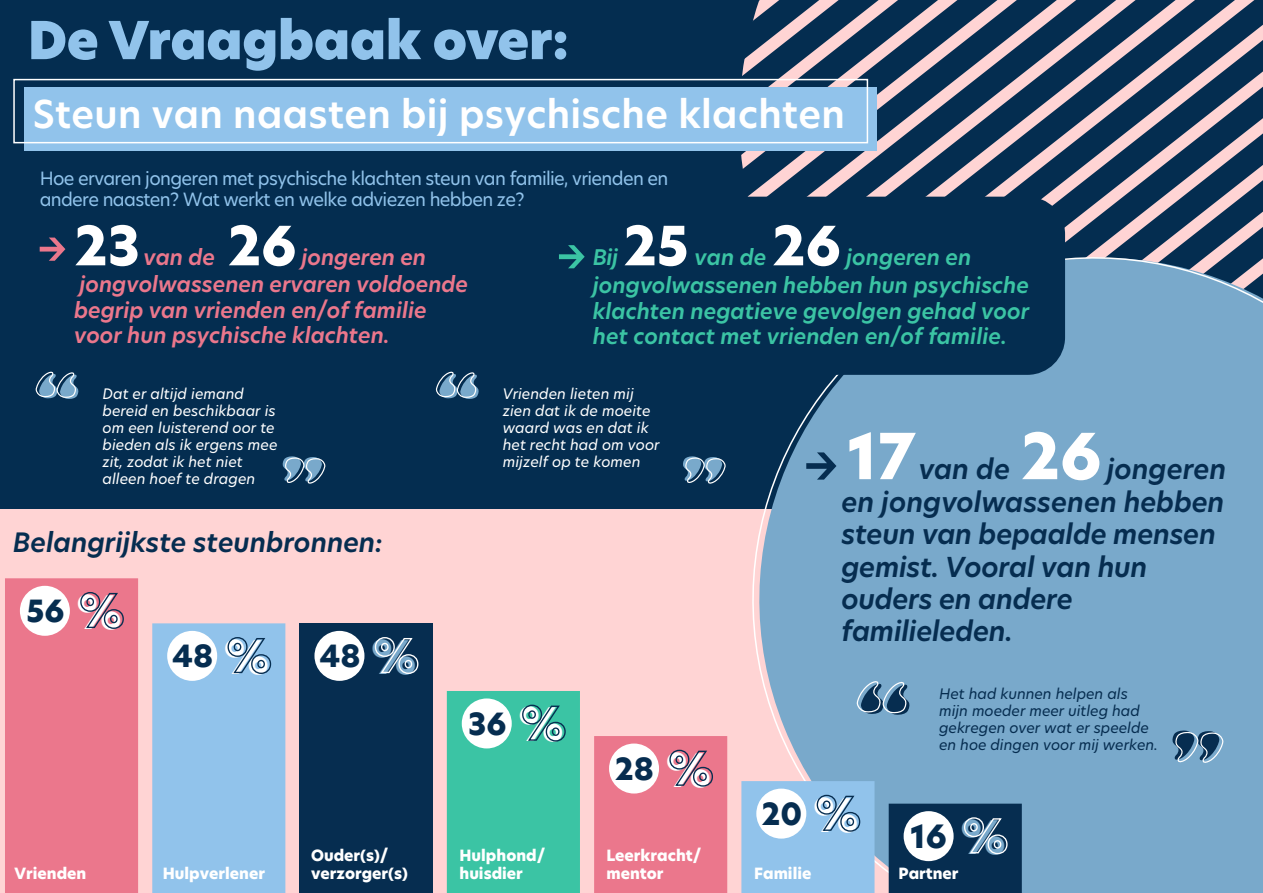
<style>
.page{position:relative;width:1263px;height:893px;background:#042d50}
.page>*{position:absolute;margin:0;border:0;box-sizing:border-box;transform-origin:0 0}
.t1{font:800 62.1px "Hero New";color:#fff}
.t2{font:800 52.95px "Hero New";color:#fff}
.t3{font:51.15px "New Hero Super";color:#91c3eb}
.t4{font:600 37.65px "Hero New";letter-spacing:.01em;color:#fff}
.t5{font:800 31.5px "Hero New";color:#062d50}
.t6{font:800 30px "Hero New";color:#062d50}
.t7{font:italic 600 27px/32.4px "New Hero";letter-spacing:-.01em;color:#062d50}
.t8{font:italic 600 26.25px "New Hero";color:#062d50}
.t9{font:italic 600 21.15px/27.8px "New Hero";color:#3bc4a4}
.t10{font:italic 600 21.15px/26px "New Hero";letter-spacing:-.005em;color:#eb778c}
.t11{font:18px/21.6px "Hero New";letter-spacing:-.035em;color:#91c3eb}
.t12{font:800 15.15px/18.3px "Hero New";color:#fff}
.t13{font:italic 14.25px/17.1px "Hero New";color:#fff}
.t14{font:italic 14.25px/17.1px "Hero New";letter-spacing:-.005em;color:#062d50}
.s1{font-size:45.3px;color:#fff}
.s2{font-size:45.3px;color:#79a9cb}
</style>
<div class="page">
<svg style="left:718px;top:0;width:545px;height:199px"></svg>
<div style="left:0;top:509px;width:1263px;height:384px;background:#ffd4d4"></div>
<svg style="left:727px;top:210px;width:536px;height:683px;background:#7aa4c3"></svg>
<svg style="left:806px;top:452px;width:30px;height:28px"></svg>
<svg style="left:857px;top:681px;width:53px;height:34px;background:#567c9b"></svg>
<svg style="left:568px;top:197px;width:497px;height:178px"></svg>
<svg style="left:1172px;top:730px;width:51px;height:33px;background:#567c9b"></svg>
<div style="left:24px;top:88px;width:853px;height:63px;background:#91c3eb"></div>
<div style="left:13px;top:79px;width:855px;height:64px;border:2px solid #fff"></div>
<svg style="left:436px;top:371px;width:43px;height:28px"></svg>
<svg style="left:683px;top:456px;width:43px;height:28px"></svg>
<svg style="left:35px;top:371px;width:44px;height:28px"></svg>
<svg style="left:282px;top:456px;width:44px;height:28px"></svg>
<svg style="left:559px;top:245px;width:26px;height:23px"></svg>
<div style="left:594px;top:736px;width:133px;height:157px;background:#eb778c"></div>
<div style="left:447px;top:691px;width:133px;height:202px;background:#3bc4a4"></div>
<div style="left:300px;top:623px;width:133px;height:270px;background:#062d50"></div>
<div style="left:152px;top:623px;width:133px;height:270px;background:#91c3eb"></div>
<div style="left:5px;top:578px;width:133px;height:315px;background:#eb778c"></div>
<div style="left:741px;top:781px;width:133px;height:112px;background:#91c3eb"></div>
<div style="left:889px;top:804px;width:133px;height:89px;background:#062d50"></div>
<div style="left:904px;top:811px;width:49px;height:50px;background:#fff;border-radius:50%"></div>
<svg style="left:964px;top:817px;width:44px;height:38px"></svg>
<div style="left:756px;top:789px;width:50px;height:50px;background:#fff;border-radius:50%"></div>
<svg style="left:816px;top:794px;width:45px;height:38px"></svg>
<div style="left:609px;top:743px;width:50px;height:50px;background:#fff;border-radius:50%"></div>
<svg style="left:669px;top:749px;width:44px;height:38px"></svg>
<div style="left:462px;top:698px;width:50px;height:50px;background:#fff;border-radius:50%"></div>
<svg style="left:522px;top:704px;width:44px;height:38px"></svg>
<div style="left:314px;top:631px;width:50px;height:50px;background:#fff;border-radius:50%"></div>
<svg style="left:374px;top:637px;width:45px;height:37px"></svg>
<div style="left:167px;top:631px;width:50px;height:50px;background:#fff;border-radius:50%"></div>
<svg style="left:227px;top:637px;width:45px;height:37px"></svg>
<div style="left:20px;top:586px;width:50px;height:50px;background:#fff;border-radius:50%"></div>
<svg style="left:80px;top:592px;width:44px;height:37px"></svg>
<svg style="left:40px;top:238px;width:25px;height:23px"></svg>
<h3 class="t3" style="left:28px;top:5px;width:542px">De Vraagbaak over:</h3>
<h3 class="t4" style="left:33px;top:88px;width:813px">Steun van naasten bij psychische klachten</h3>
<p class="t11" style="left:40px;top:167px;width:630px">Hoe ervaren jongeren met psychische klachten steun van familie, vrienden en andere naasten? Wat werkt en welke adviezen hebben ze?</p>
<h2 class="t2" style="left:74px;top:210px;width:67px">23</h2>
<h2 class="t2" style="left:228px;top:210px;width:70px">26</h2>
<h3 class="t10" style="left:144px;top:244px;width:73px">van de</h3>
<h3 class="t10" style="left:74px;top:244px;width:395px;text-indent:227px">jongeren en jongvolwassenen ervaren voldoende begrip van vrienden en/of familie voor hun psychische klachten.</h3>
<p class="t13" style="left:102px;top:385px;width:176px">Dat er altijd iemand bereid en beschikbaar is om een luisterend oor te bieden als ik ergens mee zit, zodat ik het niet alleen hoef te dragen</p>
<h3 class="t8" style="left:13px;top:525px;width:371px">Belangrijkste steunbronnen:</h3>
<h3 class="t6" style="left:26px;top:591px;width:97px">56 <span class="s1">%</span></h3>
<h3 class="t6" style="left:172px;top:636px;width:246px">48<span class="s1">%</span> 48<span class="s2">%</span></h3>
<h2 class="t2" style="left:623px;top:210px;width:67px">25</h2>
<h2 class="t2" style="left:772px;top:210px;width:70px">26</h2>
<h3 class="t9" style="left:695px;top:244px;width:73px">van de</h3>
<h3 class="t9" style="left:593px;top:244px;width:438px;text-indent:253px">jongeren en jongvolwassenen hebben hun psychische</h3>
<h3 class="t9" style="left:593px;top:298px;width:438px;line-height:25.5px">klachten negatieve gevolgen gehad voor het contact met vrienden en/of familie.</h3>
<h3 class="t9" style="left:593px;top:244px;width:27px">Bij</h3>
<p class="t13" style="left:503px;top:385px;width:158px">Vrienden lieten mij zien dat ik de moeite waard was en dat ik het recht had om voor mijzelf op te komen</p>
<h1 class="t1" style="left:1021px;top:414px;width:82px">26</h1>
<h1 class="t1" style="left:847px;top:414px;width:70px">17</h1>
<h3 class="t7" style="left:919px;top:453px;width:93px">van de</h3>
<h3 class="t7" style="left:841px;top:453px;width:386px;text-indent:265px">jongeren en jongvolwassenen hebben steun van bepaalde mensen gemist. Vooral van hun ouders en andere familieleden.</h3>
<p class="t12" style="left:15px;top:864px;width:73px">Vrienden</p>
<p class="t12" style="left:163px;top:864px;width:104px">Hulpverlener</p>
<h3 class="t6" style="left:468px;top:703px;width:97px">36 <span class="s1">%</span></h3>
<h3 class="t6" style="left:615px;top:749px;width:98px">28 <span class="s1">%</span></h3>
<p class="t12" style="left:311px;top:846px;width:98px">Ouder(s)/ verzorger(s)</p>
<p class="t12" style="left:459px;top:846px;width:87px">Hulphond/ huisdier</p>
<p class="t12" style="left:606px;top:846px;width:97px">Leerkracht/ mentor</p>
<h3 class="t6" style="left:761px;top:794px;width:98px">20 <span class="s1">%</span></h3>
<p class="t12" style="left:754px;top:864px;width:59px">Familie</p>
<p class="t14" style="left:939px;top:685px;width:220px">Het had kunnen helpen als mijn moeder meer uitleg had gekregen over wat er speelde en hoe dingen voor mij werken.</p>
<h3 class="t5" style="left:910px;top:815px;width:97px">16 <span class="s2">%</span></h3>
<p class="t12" style="left:898px;top:864px;width:62px">Partner</p>
</div>
